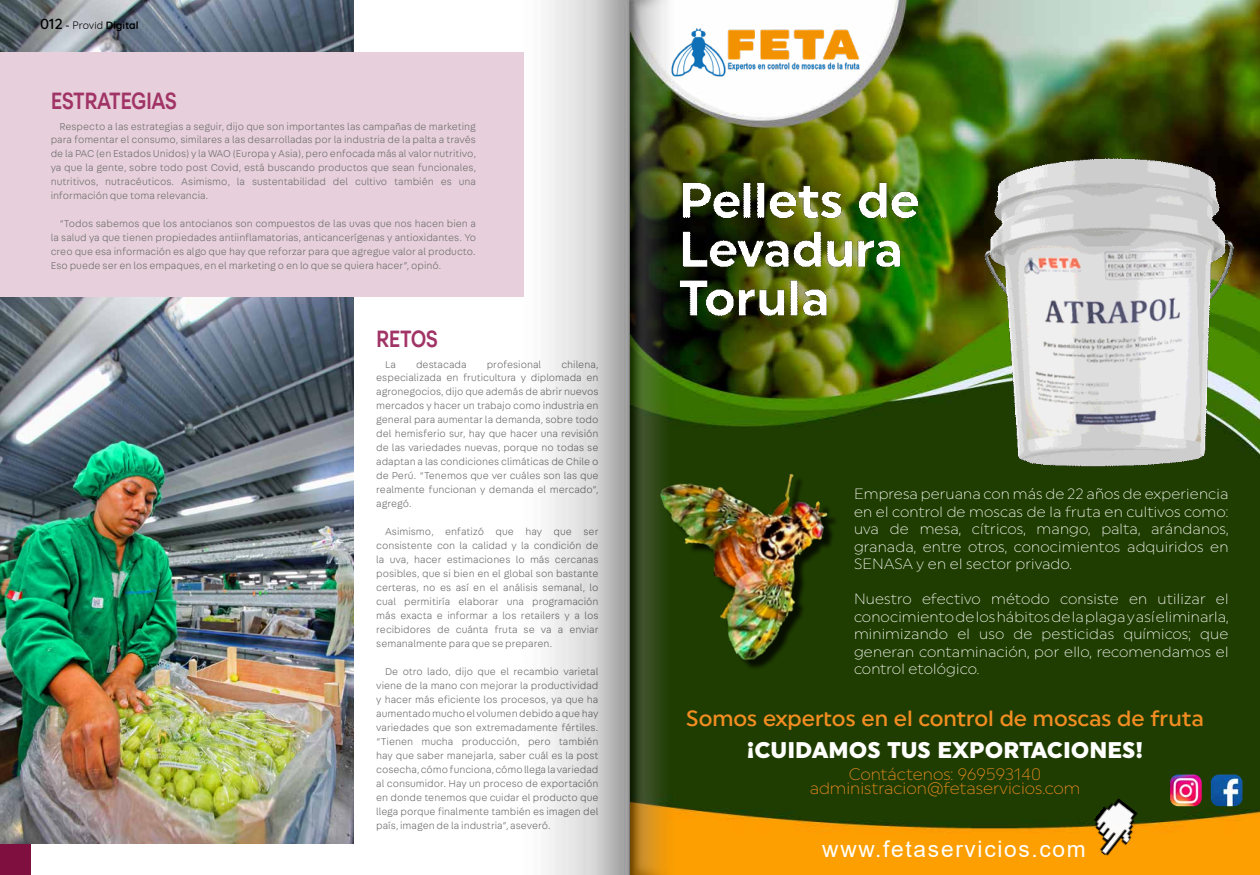
<style>
.page{position:relative;width:1260px;height:875px;background:#fff}
.page>*{position:absolute;margin:0;border:0;box-sizing:border-box;transform-origin:0 0}
.t1{font:500 25.2px "Fabriga";letter-spacing:-.03em;color:#a13466;scale:.83 1}
.t2{font:900 22.66px "Uniform";color:#fff}
.t3{font:22.66px "Arial";letter-spacing:.075em;color:#fff}
.t4{font:21.88px "Uniform Regular 4";color:#f28d22}
.t5{font:300 16.62px/14px "Uniform";color:#f28d22;text-align:center}
.t6{font:300 14.88px/17.5px "Uniform";letter-spacing:.01em;color:#fff;text-align:justify}
.t7{font:300 10.5px/14px "Fabriga";color:#706f6f;text-align:justify}
.t8{font:700 10.5px "Quicksand";color:#000}
.s1{font-weight:500;font-size:14.88px}
.s2{font-weight:500}
.s3{font-weight:400}
</style>
<div class="page">
<img style="left:0;top:298px;width:353px;height:546px">
<img style="left:0;top:0;width:353px;height:52px">
<div style="left:0;top:52px;width:523px;height:246px;background:#e7d0db"></div>
<img style="left:754px;top:0;width:506px;height:875px">
<img style="left:754px;top:485px;width:90px;height:190px">
<img style="left:1170px;top:775px;width:32px;height:31px">
<img style="left:1211px;top:775px;width:31px;height:31px">
<img style="left:1081px;top:794px;width:65px;height:67px">
<img style="left:754px;top:23px;width:109px;height:56px">
<img style="left:754px;top:144px;width:500px;height:341px">
<div style="left:0;top:845px;width:31px;height:30px;background:#7e0f3f"></div>
<img style="left:468px;top:0;width:286px;height:875px">
<p class="t8" style="left:40px;top:16px;width:100px"><span class="s1">012</span> <span class="s2">-</span> <span class="s3">Provid</span> Digital</p>
<h1 class="t1" style="left:51px;top:83px;width:154px">ESTRATEGIAS</h1>
<p class="t7" style="left:51px;top:119px;width:427px;text-indent:9px">Respecto a las estrategias a seguir, dijo que son importantes las campañas de marketing para fomentar el consumo, similares a las desarrolladas por la industria de la palta a través de la PAC (en Estados Unidos) y la WAO (Europa y Asia), pero enfocada más al valor nutritivo, ya que la gente, sobre todo post Covid, está buscando productos que sean funcionales, nutritivos, nutracéuticos. Asimismo, la sustentabilidad del cultivo también es una información que toma relevancia.</p>
<p class="t7" style="left:51px;top:217px;width:427px;text-indent:9px">“Todos sabemos que los antocianos son compuestos de las uvas que nos hacen bien a la salud ya que tienen propiedades antiinflamatorias, anticancerígenas y antioxidantes. Yo creo que esa información es algo que hay que reforzar para que agregue valor al producto.<br>Eso puede ser en los empaques, en el marketing o en lo que se quiera hacer”, opinó.</p>
<h1 class="t1" style="left:376px;top:321px;width:76px">RETOS</h1>
<p class="t7" style="left:385px;top:357px;width:12px">La</p>
<p class="t7" style="left:416px;top:357px;width:52px">destacada</p>
<p class="t7" style="left:487px;top:357px;width:56px">profesional</p>
<p class="t7" style="left:376px;top:357px;width:224px;text-indent:185px">chilena, especializada en fruticultura y diplomada en agronegocios, dijo que además de abrir nuevos mercados y hacer un trabajo como industria en general para aumentar la demanda, sobre todo del hemisferio sur, hay que hacer una revisión de las variedades nuevas, porque no todas se adaptan a las condiciones climáticas de Chile o de Perú. “Tenemos que ver cuáles son las que realmente funcionan y demanda el mercado”, agregó.</p>
<p class="t7" style="left:376px;top:525px;width:224px;text-indent:9px">Asimismo, enfatizó que hay que ser consistente con la calidad y la condición de la uva, hacer estimaciones lo más cercanas posibles, que si bien en el global son bastante certeras, no es así en el análisis semanal, lo cual permitiría elaborar una programación más exacta e informar a los retailers y a los recibidores de cuánta fruta se va a enviar semanalmente para que se preparen.</p>
<p class="t7" style="left:376px;top:665px;width:224px;text-indent:9px">De otro lado, dijo que el recambio varietal viene de la mano con mejorar la productividad y hacer más eficiente los procesos, ya que ha aumentado mucho el volumen debido a que hay variedades que son extremadamente fértiles. “Tienen mucha producción, pero también hay que saber manejarla, saber cuál es la post cosecha, cómo funciona, cómo llega la variedad al consumidor. Hay un proceso de exportación en donde tenemos que cuidar el producto que llega porque finalmente también es imagen del país, imagen de la industria”, aseveró.</p>
<h3 class="t6" style="left:854px;top:485px;width:376px">Empresa peruana con más de 22 años de experiencia en el control de moscas de la fruta en cultivos como: uva de mesa, cítricos, mango, palta, arándanos, granada, entre otros, conocimientos adquiridos en SENASA y en el sector privado.</h3>
<h3 class="t6" style="left:854px;top:590px;width:376px">Nuestro efectivo método consiste en utilizar el conocimiento de los hábitos de la plaga y así eliminarla, minimizando el uso de pesticidas químicos; que generan contaminación, por ello, recomendamos el control etológico.</h3>
<h3 class="t4" style="left:686px;top:706px;width:519px">Somos expertos en el control de moscas de fruta</h3>
<h2 class="t2" style="left:747px;top:737px;width:398px">¡CUIDAMOS TUS EXPORTACIONES!</h2>
<h3 class="t5" style="left:810px;top:767px;width:272px">Contáctenos: 969593140 administracion@fetaservicios.com</h3>
<h2 class="t3" style="left:822px;top:833px;width:265px">www.fetaservicios.com</h2>
</div>
